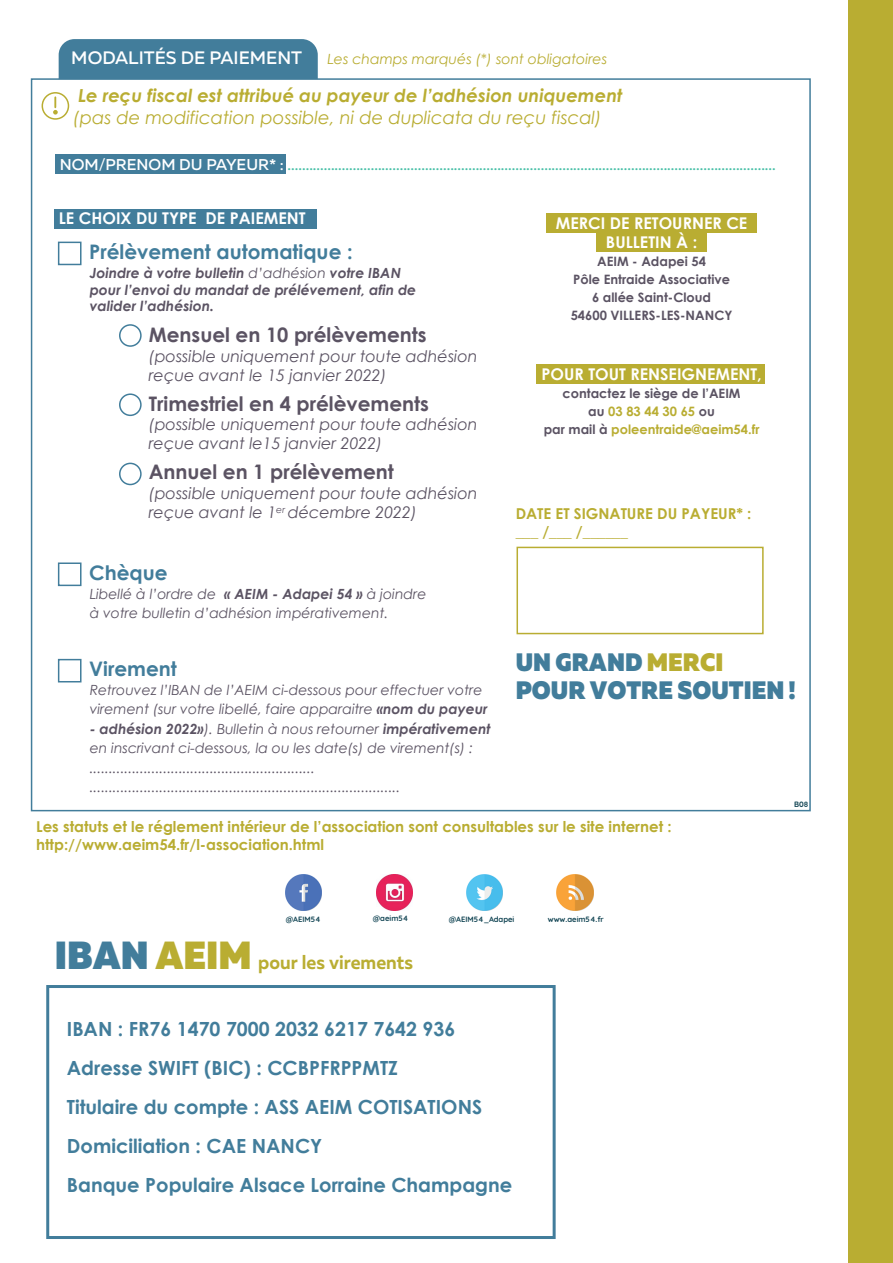
<style>
.page{position:relative;width:893px;height:1263px;background:#fff}
.page>*{position:absolute;margin:0;border:0;box-sizing:border-box;transform-origin:0 0}
.t1{font:900 25.2px/28.3px "Muller";color:#427d9b;scale:.93 1}
.t2{font:700 19.95px "Century Gothic";color:#5b5363}
.t3{font:700 19.95px "Century Gothic";color:#427d9b}
.t4{font:700 19.5px/39px "Century Gothic";color:#427d9b}
.t5{font:700 19.2px "Muller";color:#b9ad32;scale:.93 1}
.t6{font:italic 700 18px "Century Gothic";color:#b9ad32}
.t7{font:italic 18px "Century Gothic";color:#b9ad32}
.t8{font:500 18px "Muller";color:#fff}
.t9{font:700 16.2px/19.4px "Century Gothic";color:#fff;text-align:center}
.t10{font:italic 16.05px/19.2px "Century Gothic";color:#5b5363}
.t11{font:500 15.6px "Muller";color:#48bfa7}
.t12{font:700 15px/18px "Century Gothic";color:#b9ad32}
.t13{font:italic 14.1px "Century Gothic";color:#b9ad32}
.t14{font:italic 13.95px/19.5px "Century Gothic";color:#5b5363}
.t15{font:italic 700 13.95px/16.8px "Century Gothic";color:#5b5363}
.t16{font:700 12.9px/18px "Century Gothic";color:#5b5363;text-align:center}
.t17{font:700 7.65px "Quicksand";color:#114453}
.s1{color:#fff}
.s2{font-weight:400}
.s3{font-weight:700}
.s4{color:#b9ad32}
.s5{font-weight:900;font-size:39.15px;color:#427d9b}
.s6{font-weight:900;font-size:39.15px}
</style>
<div class="page">
<div style="left:59px;top:39px;width:259px;height:40px;background:#427d9b"></div>
<div style="left:58px;top:242px;width:24px;height:23px;border:2px solid #427d9b"></div>
<div style="left:119px;top:324px;width:23px;height:23px;border:2px solid #427d9b;border-radius:50%"></div>
<div style="left:119px;top:393px;width:23px;height:23px;border:2px solid #427d9b;border-radius:50%"></div>
<div style="left:119px;top:463px;width:23px;height:22px;border:2px solid #427d9b;border-radius:50%"></div>
<div style="left:58px;top:659px;width:24px;height:23px;border:2px solid #427d9b"></div>
<div style="left:58px;top:562px;width:24px;height:24px;border:2px solid #427d9b"></div>
<div style="left:516px;top:547px;width:248px;height:87px;border:2px solid #b9ad32"></div>
<div style="left:547px;top:213px;width:210px;height:19px;background:#b9ad32"></div>
<div style="left:596px;top:232px;width:111px;height:20px;background:#b9ad32"></div>
<div style="left:536px;top:364px;width:229px;height:20px;background:#b9ad32"></div>
<img style="left:286px;top:874px;width:36px;height:37px">
<img style="left:557px;top:874px;width:36px;height:37px">
<img style="left:466px;top:874px;width:37px;height:37px">
<img style="left:376px;top:874px;width:36px;height:37px">
<div style="left:54px;top:209px;width:262px;height:20px;background:#427d9b"></div>
<div style="left:55px;top:154px;width:231px;height:20px;background:#427d9b"></div>
<div style="left:46px;top:985px;width:510px;height:254px;border:3px solid #427d9b"></div>
<div style="left:42px;top:92px;width:27px;height:28px;border:2px solid #b9ad32;border-radius:50%"></div>
<svg style="left:53px;top:97px;width:5px;height:18px"></svg>
<div style="left:848px;top:0;width:45px;height:1263px;background:#b9ad32"></div>
<p class="t8" style="left:71px;top:46px;width:232px">MODALITÉS DE PAIEMENT</p>
<p class="t6" style="left:78px;top:82px;width:546px">Le reçu fiscal est attribué au payeur de l’adhésion uniquement</p>
<p class="t7" style="left:73px;top:105px;width:530px">(pas de modification possible, ni de duplicata du reçu fiscal)</p>
<p class="t13" style="left:327px;top:49px;width:281px">Les champs marqués (*) sont obligatoires</p>
<p class="t11" style="left:60px;top:155px;width:717px"><span class="s1">NOM/PRENOM DU PAYEUR* :</span> .......................................................................................................................................</p>
<p class="t9" style="left:59px;top:208px;width:248px">LE CHOIX DU TYPE DE PAIEMENT</p>
<h2 class="t3" style="left:89px;top:236px;width:265px">Prélèvement automatique :</h2>
<p class="t15" style="left:90px;top:264px;width:328px">Joindre à votre bulletin <span class="s2">d’adhésion</span> votre IBAN pour l’envoi du mandat de prélévement, afin de valider l’adhésion.</p>
<h2 class="t2" style="left:149px;top:320px;width:279px">Mensuel en 10 prélèvements</h2>
<p class="t10" style="left:149px;top:346px;width:330px">(possible uniquement pour toute adhésion reçue avant le 15 janvier 2022)</p>
<h2 class="t2" style="left:149px;top:389px;width:282px">Trimestriel en 4 prélèvements</h2>
<p class="t10" style="left:149px;top:414px;width:330px">(possible uniquement pour toute adhésion reçue avant le15 janvier 2022)</p>
<h2 class="t2" style="left:149px;top:457px;width:247px">Annuel en 1 prélèvement</h2>
<p class="t10" style="left:149px;top:483px;width:330px">(possible uniquement pour toute adhésion reçue avant le 1<sup>er</sup> décembre 2022)</p>
<h2 class="t3" style="left:89px;top:557px;width:80px">Chèque</h2>
<p class="t14" style="left:90px;top:584px;width:338px">Libellé à l’ordre de <span class="s3">« AEIM - Adapei 54 »</span> à joindre à votre bulletin d’adhésion impérativement.</p>
<h2 class="t3" style="left:89px;top:653px;width:89px">Virement</h2>
<p class="t14" style="left:90px;top:680px;width:400px">Retrouvez l’IBAN de l’AEIM ci-dessous pour effectuer votre virement (sur votre libellé, faire apparaitre <span class="s3">«nom du payeur</span></p>
<p class="t14" style="left:90px;top:719px;width:402px"><span class="s3">- adhésion 2022»</span>). Bulletin à nous retourner <span class="s3">impérativement </span>en inscrivant ci-dessous, la ou les date(s) de virement(s) : .......................................................... ................................................................................</p>
<p class="t9" style="left:556px;top:212px;width:193px">MERCI DE RETOURNER CE<br>BULLETIN À :</p>
<p class="t16" style="left:571px;top:252px;width:163px">AEIM - Adapei 54<br>Pôle Entraide Associative<br>6 allée Saint-Cloud<br>54600 VILLERS-LES-NANCY</p>
<p class="t9" style="left:541px;top:364px;width:222px">POUR TOUT RENSEIGNEMENT,</p>
<p class="t16" style="left:544px;top:384px;width:217px">contactez le siège de l’AEIM<br>au <span class="s4">03 83 44 30 65</span> ou<br>par mail à <span class="s4">poleentraide@aeim54.fr</span></p>
<p class="t12" style="left:516px;top:503px;width:237px">DATE ET SIGNATURE DU PAYEUR* : ___ /___ /______</p>
<h1 class="t1" style="left:516px;top:648px;width:303px">UN GRAND <span class="s4">MERCI<br></span>POUR VOTRE SOUTIEN !</h1>
<p class="t17" style="left:794px;top:798px;width:16px">B08</p>
<p class="t12" style="left:36px;top:817px;width:637px">Les statuts et le réglement intérieur de l’association sont consultables sur le site internet : http://www.aeim54.fr/l-association.html</p>
<p class="t17" style="left:286px;top:913px;width:37px">@AEIM54</p>
<p class="t17" style="left:373px;top:912px;width:37px">@aeim54</p>
<p class="t17" style="left:449px;top:913px;width:67px">@AEIM54_Adapei</p>
<p class="t17" style="left:548px;top:913px;width:58px">www.aeim54.fr</p>
<h3 class="t5" style="left:55px;top:950px;width:387px"><span class="s5">IBAN</span> <span class="s6">AEIM</span> pour les virements</h3>
<h3 class="t4" style="left:67px;top:1008px;width:447px">IBAN : FR76 1470 7000 2032 6217 7642 936<br>Adresse SWIFT (BIC) : CCBPFRPPMTZ<br>Titulaire du compte : ASS AEIM COTISATIONS Domiciliation : CAE NANCY<br>Banque Populaire Alsace Lorraine Champagne</h3>
</div>
